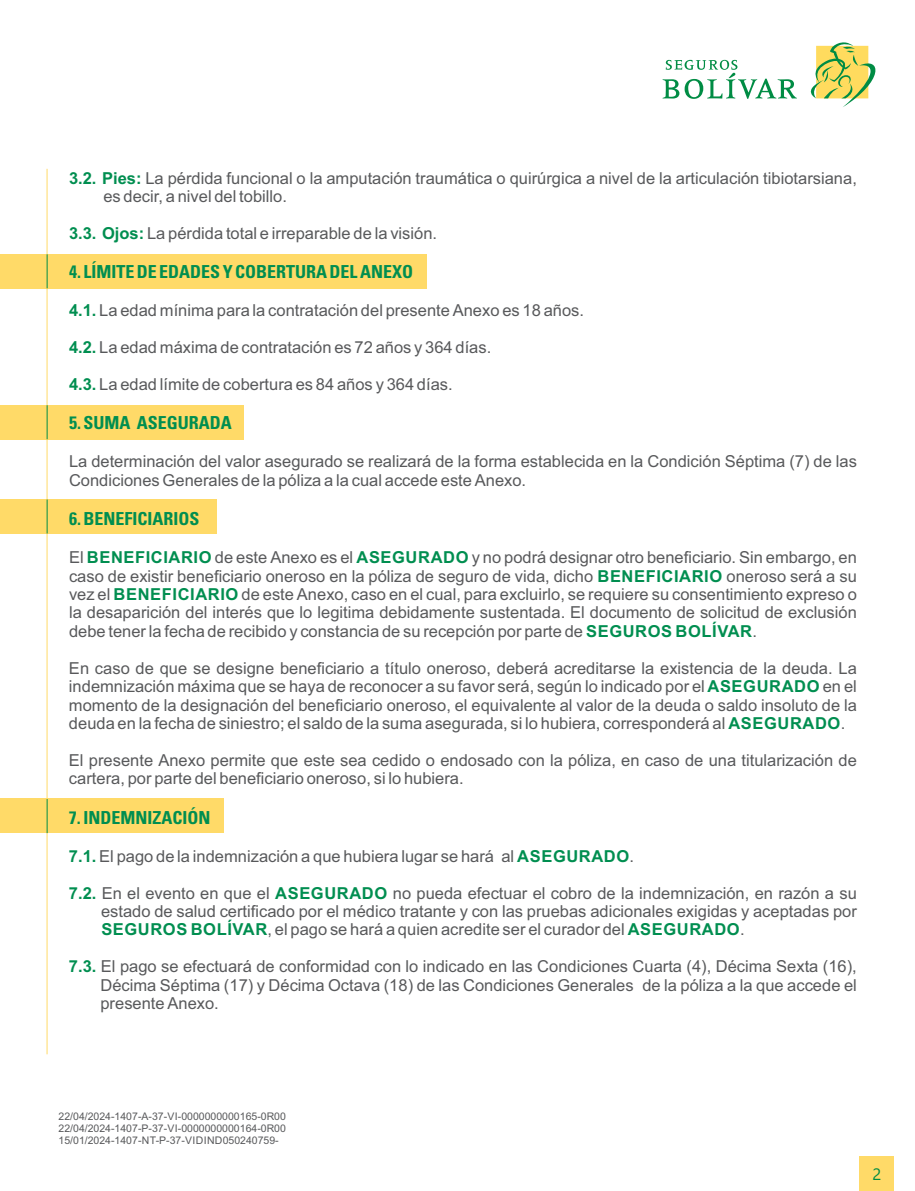
<style>
.page{position:relative;width:915px;height:1191px;background:#fff}
.page>*{position:absolute;margin:0;border:0;box-sizing:border-box;transform-origin:0 0}
.t1{font:700 condensed 18px "Univers";color:#008e50}
.t2{font:16.5px/18.5px "Arial";color:#58595b;text-align:justify}
.t3{font:16.5px "Ebrima";color:#008c44}
.t4{font:10.5px/11.7px "Arial";color:#58595b;text-align:justify}
.s1{font-weight:700;color:#008e50}
</style>
<div class="page">
<div style="left:0;top:799px;width:223px;height:34px;background:#ffda68"></div>
<div style="left:0;top:499px;width:216px;height:34px;background:#ffda68"></div>
<div style="left:0;top:405px;width:243px;height:34px;background:#ffda68"></div>
<div style="left:0;top:254px;width:426px;height:34px;background:#ffda68"></div>
<div style="left:859px;top:1157px;width:34px;height:34px;background:#ffda68"></div>
<hr style="left:47px;top:169px;width:1px;height:885px;background:#ffda68">
<hr style="left:47px;top:254px;width:1px;height:34px;background:#008c44">
<hr style="left:47px;top:405px;width:1px;height:34px;background:#008c44">
<hr style="left:47px;top:499px;width:1px;height:34px;background:#008c44">
<svg style="left:662px;top:42px;width:214px;height:65px"></svg>
<hr style="left:47px;top:799px;width:1px;height:34px;background:#008c44">
<p class="t2" style="left:103px;top:170px;width:754px;text-indent:-34px"><span class="s1">3.2. Pies:</span> La pérdida funcional o la amputación traumática o quirúrgica a nivel de la articulación tibiotarsiana, es decir, a nivel del tobillo.</p>
<p class="t2" style="left:69px;top:225px;width:369px"><span class="s1">3.3. Ojos:</span> La pérdida total e irreparable de la visión.</p>
<p class="t1" style="left:69px;top:265px;width:345px">4. LÍMITEDE EDADESY COBERTURADELANEXO</p>
<p class="t2" style="left:69px;top:303px;width:516px"><span class="s1">4.1.</span> La edad mínima para la contratación del presente Anexo es 18 años.</p>
<p class="t2" style="left:69px;top:340px;width:423px"><span class="s1">4.2.</span> La edad máxima de contratación es 72 años y 364 días.</p>
<p class="t2" style="left:69px;top:376px;width:385px"><span class="s1">4.3.</span> La edad límite de cobertura es 84 años y 364 días.</p>
<p class="t1" style="left:69px;top:416px;width:164px">5. SUMA ASEGURADA</p>
<p class="t2" style="left:69px;top:454px;width:789px">La determinación del valor asegurado se realizará de la forma establecida en la Condición Séptima (7) de las<br>Condiciones Generales de la póliza a la cual accede este Anexo.</p>
<p class="t1" style="left:69px;top:512px;width:132px">6. BENEFICIARIOS</p>
<p class="t2" style="left:69px;top:549px;width:789px">El <span class="s1">BENEFICIARIO</span> de este Anexo es el <span class="s1">ASEGURADO</span> y no podrá designar otro beneficiario. Sin embargo, en caso de existir beneficiario oneroso en la póliza de seguro de vida, dicho <span class="s1">BENEFICIARIO</span> oneroso será a su vez el <span class="s1">BENEFICIARIO</span> de este Anexo, caso en el cual, para excluirlo, se requiere su consentimiento expreso o la desaparición del interés que lo legitima debidamente sustentada. El documento de solicitud de exclusión debe tener la fecha de recibido y constancia de su recepción por parte de <span class="s1">SEGUROS BOLÍVAR</span>.</p>
<p class="t2" style="left:69px;top:660px;width:789px">En caso de que se designe beneficiario a título oneroso, deberá acreditarse la existencia de la deuda. La indemnización máxima que se haya de reconocer a su favor será, según lo indicado por el <span class="s1">ASEGURADO</span> en el momento de la designación del beneficiario oneroso, el equivalente al valor de la deuda o saldo insoluto de la deuda en la fecha de siniestro; el saldo de la suma asegurada, si lo hubiera, corresponderá al <span class="s1">ASEGURADO</span>.</p>
<p class="t2" style="left:69px;top:752px;width:789px">El presente Anexo permite que este sea cedido o endosado con la póliza, en caso de una titularización de cartera, por parte del beneficiario oneroso, si lo hubiera.</p>
<p class="t1" style="left:69px;top:810px;width:143px">7. INDEMNIZACIÓN</p>
<p class="t2" style="left:69px;top:848px;width:566px"><span class="s1">7.1.</span> El pago de la indemnización a que hubiera lugar se hará al <span class="s1">ASEGURADO</span>.</p>
<p class="t2" style="left:101px;top:885px;width:757px;text-indent:-32px"><span class="s1">7.2.</span> En el evento en que el <span class="s1">ASEGURADO</span> no pueda efectuar el cobro de la indemnización, en razón a su estado de salud certificado por el médico tratante y con las pruebas adicionales exigidas y aceptadas por <span class="s1">SEGUROS BOLÍVAR</span>, el pago se hará a quien acredite ser el curador del <span class="s1">ASEGURADO</span>.</p>
<p class="t2" style="left:100px;top:958px;width:757px;text-indent:-31px"><span class="s1">7.3.</span> El pago se efectuará de conformidad con lo indicado en las Condiciones Cuarta (4), Décima Sexta (16), Décima Séptima (17) y Décima Octava (18) de las Condiciones Generales de la póliza a la que accede el presente Anexo.</p>
<p class="t4" style="left:59px;top:1111px;width:229px">22/04/2024-1407-A-37-VI-0000000000165-0R00<br>22/04/2024-1407-P-37-VI-0000000000164-0R00<br>15/01/2024-1407-NT-P-37-VIDIND050240759-</p>
<p class="t3" style="left:872px;top:1167px;width:10px">2</p>
</div>
